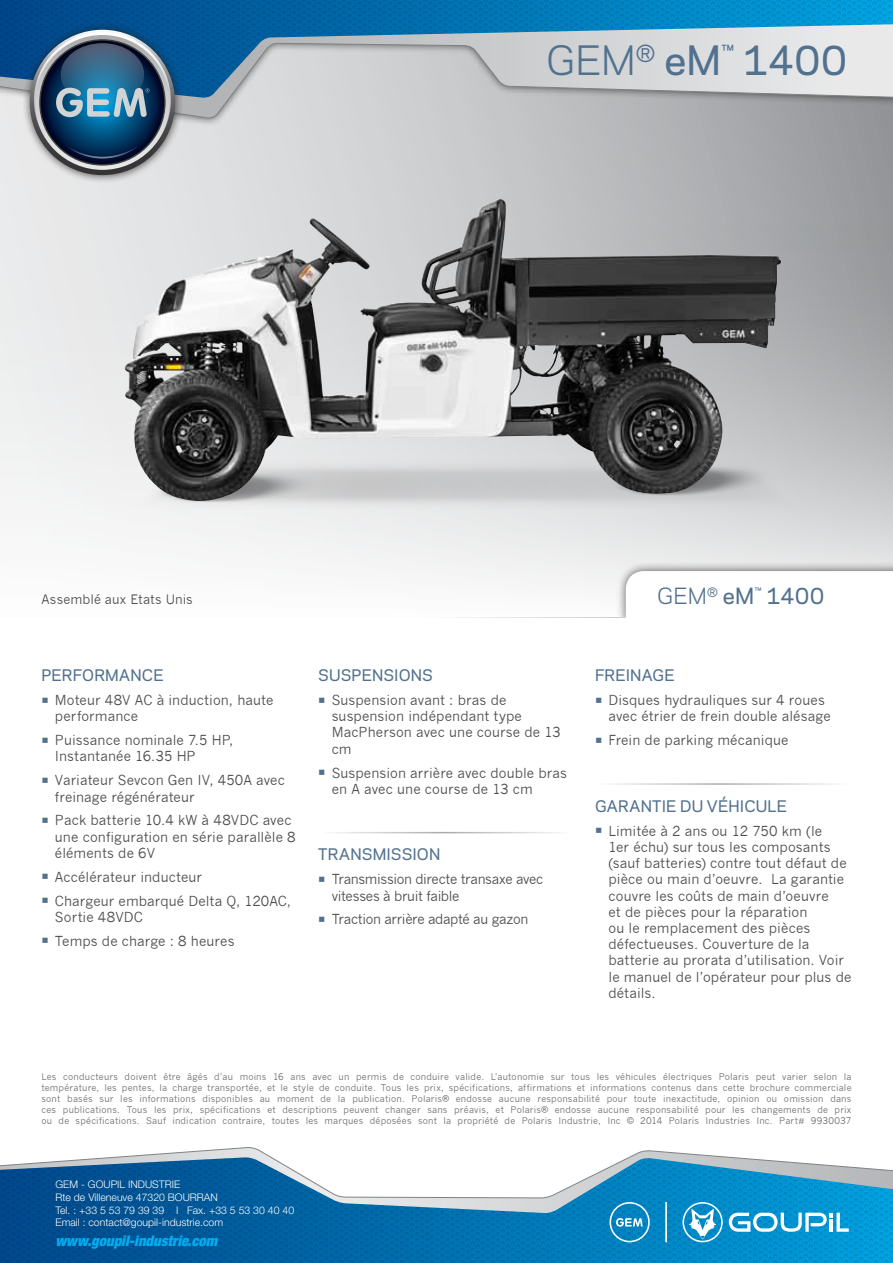
<style>
.page{position:relative;width:893px;height:1263px;background:#fff}
.page>*{position:absolute;margin:0;border:0;box-sizing:border-box;transform-origin:0 0}
.t1{font:500 37.95px "Galaxie Polaris";letter-spacing:-.005em;color:#52718f}
.t2{font:500 21px "Galaxie Polaris";color:#52718f}
.t3{font:500 15px "Galaxie Polaris";letter-spacing:.01em;color:#52718f}
.t4{font:italic 900 condensed 14.7px "Helvetica Neue";color:#00aeef}
.t5{font:13.5px/16.2px "News Gothic";letter-spacing:.005em;color:#4d4d4f}
.t6{font:13.5px/16.2px "News Gothic";letter-spacing:-.025em;color:#4d4d4f}
.t7{font:12.75px "News Gothic";letter-spacing:.01em;color:#4d4d4f}
.t8{font:300 10.5px/12.6px "Helvetica Neue";color:#fcfcfc}
.t9{font:9px/10.8px "News Gothic";letter-spacing:.02em;color:#6d6f71;text-align:justify}
.s1{font-weight:400}
.s2{font-family:"Galaxie Polaris";font-size:19.95px;color:#52718f}
</style>
<div class="page">
<svg style="left:618px;top:581px;width:10px;height:36px"></svg>
<hr style="left:429px;top:617px;width:197px;height:1px;background:#cbcdcf">
<svg style="left:113px;top:1147px;width:618px;height:10px"></svg>
<img style="left:0;top:1157px;width:893px;height:106px">
<svg style="left:729px;top:1213px;width:120px;height:19px"></svg>
<svg style="left:682px;top:1202px;width:41px;height:40px"></svg>
<svg style="left:609px;top:1202px;width:41px;height:40px;background:#3099cb"></svg>
<hr style="left:665px;top:1202px;width:2px;height:40px;background:#fff">
<svg style="left:0;top:98px;width:893px;height:483px;background:#b4b4b5"></svg>
<img style="left:0;top:0;width:893px;height:98px">
<div style="left:21px;top:21px;width:162px;height:162px;background:#231f20;opacity:.75"></div>
<svg style="left:30px;top:30px;width:145px;height:145px;background:#666768"></svg>
<svg style="left:34px;top:32px;width:137px;height:137px"></svg>
<svg style="left:35px;top:35px;width:135px;height:135px"></svg>
<svg style="left:39px;top:39px;width:127px;height:127px"></svg>
<svg style="left:41px;top:41px;width:123px;height:123px;background:#002f57"></svg>
<svg style="left:63px;top:143px;width:78px;height:15px"></svg>
<svg style="left:56px;top:43px;width:94px;height:74px;background:#4e7995"></svg>
<h1 class="t1" style="left:546px;top:32px;width:303px"><span class="s1">GEM</span><sup>®</sup> EM<sup>™</sup> 1400</h1>
<p class="t7" style="left:41px;top:592px;width:153px">Assemblé aux Etats Unis</p>
<h2 class="t2" style="left:657px;top:580px;width:169px"><span class="s1">GEM</span><sup>®</sup> EM<sup>™</sup> 1400</h2>
<p class="t3" style="left:41px;top:664px;width:124px">PERFORMANCE</p>
<p class="t5" style="left:55px;top:692px;width:220px;text-indent:-13px"><span class="s2">•</span> Moteur 48V AC à induction, haute performance</p>
<p class="t5" style="left:55px;top:732px;width:180px;text-indent:-13px"><span class="s2">•</span> Puissance nominale 7.5 HP,<br>Instantanée 16.35 HP</p>
<p class="t5" style="left:55px;top:772px;width:231px;text-indent:-13px"><span class="s2">•</span> Variateur Sevcon Gen IV, 450A avec freinage régénérateur</p>
<p class="t5" style="left:55px;top:812px;width:242px;text-indent:-13px"><span class="s2">•</span> Pack batterie 10.4 kW à 48VDC avec une configuration en série parallèle 8 éléments de 6V</p>
<p class="t5" style="left:41px;top:869px;width:162px"><span class="s2">•</span> Accélérateur inducteur</p>
<p class="t5" style="left:55px;top:893px;width:238px;text-indent:-13px"><span class="s2">•</span> Chargeur embarqué Delta Q, 120AC,<br>Sortie 48VDC</p>
<p class="t5" style="left:41px;top:933px;width:195px"><span class="s2">•</span> Temps de charge : 8 heures</p>
<p class="t3" style="left:318px;top:664px;width:116px">SUSPENSIONS</p>
<p class="t5" style="left:332px;top:692px;width:230px;text-indent:-13px"><span class="s2">•</span> Suspension avant : bras de suspension indépendant type<br>MacPherson avec une course de 13 cm</p>
<p class="t5" style="left:332px;top:765px;width:237px;text-indent:-13px"><span class="s2">•</span> Suspension arrière avec double bras en A avec une course de 13 cm</p>
<p class="t3" style="left:318px;top:843px;width:21px">TRANSMISSION</p>
<p class="t6" style="left:332px;top:871px;width:213px;text-indent:-14px"><span class="s2">•</span> Transmission directe transaxe avec vitesses à bruit faible</p>
<p class="t6" style="left:318px;top:911px;width:212px"><span class="s2">•</span> Traction arrière adapté au gazon</p>
<p class="t3" style="left:595px;top:664px;width:81px">FREINAGE</p>
<p class="t5" style="left:608px;top:692px;width:224px;text-indent:-13px"><span class="s2">•</span> Disques hydrauliques sur 4 roues avec étrier de frein double alésage</p>
<p class="t5" style="left:595px;top:732px;width:195px"><span class="s2">•</span> Frein de parking mécanique</p>
<p class="t3" style="left:595px;top:795px;width:56px">GARANTIE</p>
<p class="t3" style="left:680px;top:795px;width:70px">DU VÉHICULE</p>
<p class="t5" style="left:608px;top:823px;width:244px;text-indent:-13px"><span class="s2">•</span> Limitée à 2 ans ou 12 750 km (le<br>1er échu) sur tous les composants (sauf batteries) contre tout défaut de pièce ou main d’oeuvre. La garantie couvre les coûts de main d’oeuvre<br>et de pièces pour la réparation<br>ou le remplacement des pièces défectueuses. Couverture de la batterie au prorata d’utilisation. Voir le manuel de l’opérateur pour plus de détails.</p>
<p class="t9" style="left:41px;top:1072px;width:812px">Les conducteurs doivent être âgés d’au moins 16 ans avec un permis de conduire valide. L’autonomie sur tous les véhicules électriques Polaris peut varier selon la température, les pentes, la charge transportée, et le style de conduite. Tous les prix, spécifications, affirmations et informations contenus dans cette brochure commerciale sont basés sur les informations disponibles au moment de la publication. Polaris® endosse aucune responsabilité pour toute inexactitude, opinion ou omission dans ces publications. Tous les prix, spécifications et descriptions peuvent changer sans préavis, et Polaris® endosse aucune responsabilité pour les changements de prix ou de spécifications. Sauf indication contraire, toutes les marques déposées sont la propriété de Polaris Industrie, Inc © 2014 Polaris Industries Inc. Part# 9930037</p>
<p class="t8" style="left:55px;top:1178px;width:240px">GEM - GOUPIL INDUSTRIE<br>Rte de Villeneuve 47320 BOURRAN<br>Tel. : +33 5 53 79 39 39 I Fax. +33 5 53 30 40 40<br>Email : contact@goupil-industrie.com</p>
<p class="t4" style="left:55px;top:1231px;width:163px">www.goupil-industrie.com</p>
</div>
